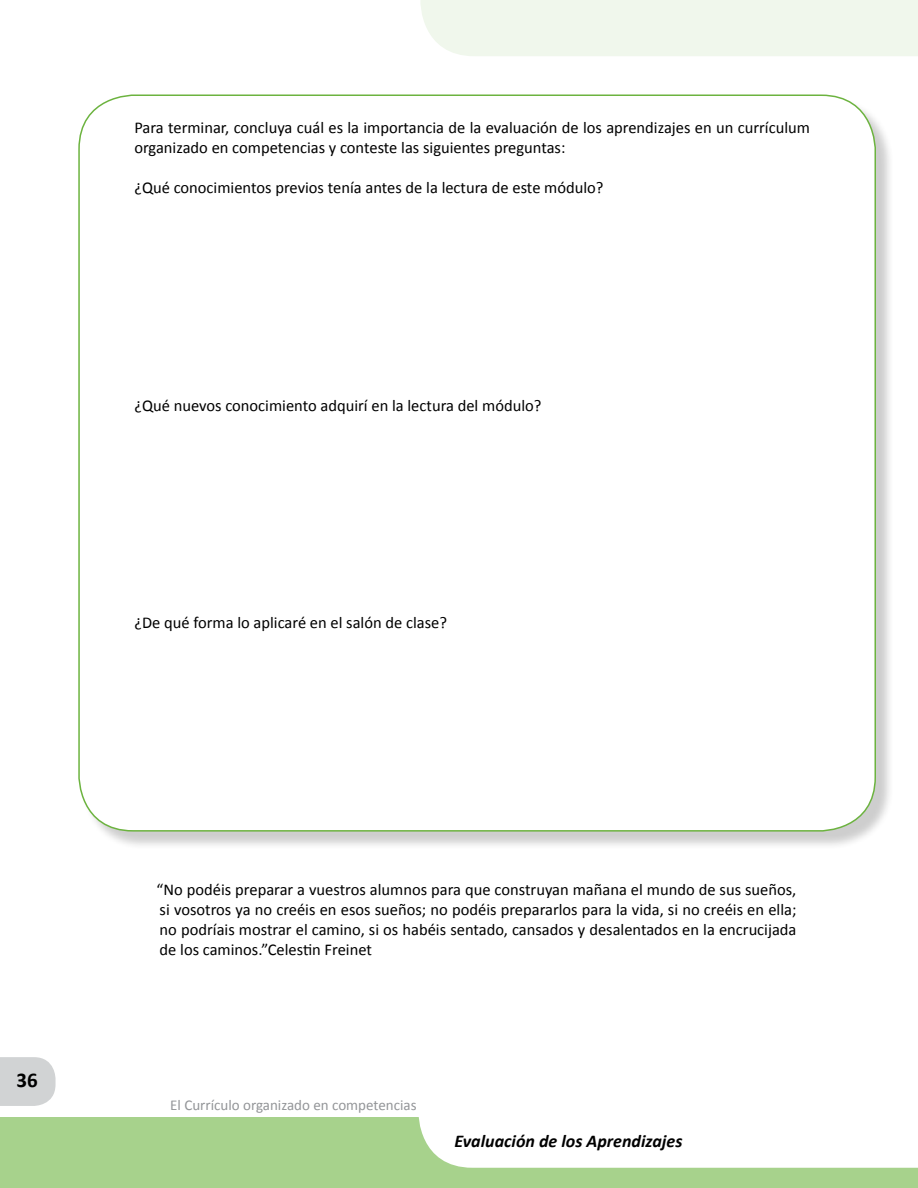
<style>
.page{position:relative;width:918px;height:1188px;background:#fff}
.page>*{position:absolute;margin:0;border:0;box-sizing:border-box;transform-origin:0 0}
.t1{font:700 21px "Calibri";color:#000}
.t2{font:italic 700 18px "Calibri";color:#000}
.t3{font:16.5px/19.8px "Calibri";color:#000;text-align:justify}
.t4{font:15px "Calibri";color:#939598}
</style>
<div class="page">
<div style="left:0;top:1117px;width:918px;height:71px;background:#a7d28c"></div>
<div style="left:418px;top:1117px;width:499px;height:51px;background:#fff"></div>
<svg style="left:0;top:1057px;width:56px;height:49px"></svg>
<svg style="left:917px;top:1117px;width:1px;height:51px"></svg>
<div style="left:420px;top:0;width:498px;height:56px;background:#f0f7ec"></div>
<div style="left:81px;top:97px;width:814px;height:753px;background:#000;opacity:.2"></div>
<div style="left:79px;top:95px;width:796px;height:736px;background:#fff;border-radius:54px"></div>
<p class="t3" style="left:134px;top:117px;width:677px">Para terminar, concluya cuál es la importancia de la evaluación de los aprendizajes en un currículum organizado en competencias y conteste las siguientes preguntas:</p>
<p class="t3" style="left:134px;top:177px;width:471px">¿Qué conocimientos previos tenía antes de la lectura de este módulo?</p>
<p class="t3" style="left:134px;top:395px;width:409px">¿Qué nuevos conocimiento adquirí en la lectura del módulo?</p>
<p class="t3" style="left:134px;top:612px;width:314px">¿De qué forma lo aplicaré en el salón de clase?</p>
<p class="t1" style="left:16px;top:1067px;width:23px">36</p>
<p class="t3" style="left:157px;top:879px;width:641px">“No podéis preparar a vuestros alumnos para que construyan mañana el mundo de sus sueños, si vosotros ya no creéis en esos sueños; no podéis prepararlos para la vida, si no creéis en ella; no podríais mostrar el camino, si os habéis sentado, cansados y desalentados en la encrucijada de los caminos.”Celestin Freinet</p>
<p class="t4" style="left:170px;top:1096px;width:248px">El Currículo organizado en competencias</p>
<p class="t2" style="left:454px;top:1130px;width:229px">Evaluación de los Aprendizajes</p>
</div>
